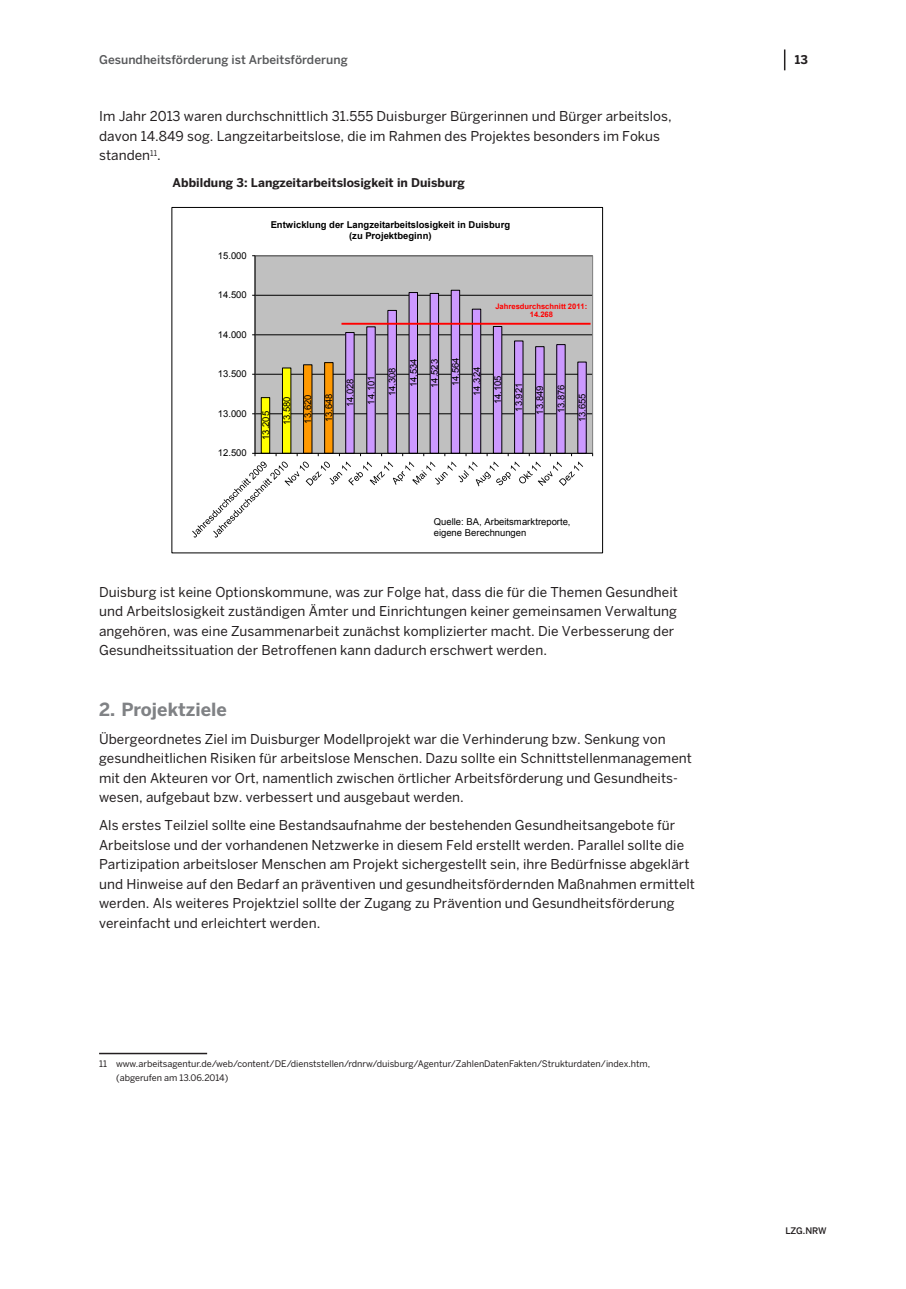
<style>
.page{position:relative;width:906px;height:1289px;background:#fff}
.page>*{position:absolute;margin:0;border:0;box-sizing:border-box;transform-origin:0 0}
.t1{font:700 18px "Benton Sans";letter-spacing:.005em;color:#808285}
.t2{font:13.5px/19.5px "Benton Sans";letter-spacing:.005em;color:#231f20}
.t3{font:700 12px "Benton Sans";letter-spacing:.005em;color:#231f20}
.t4{font:500 12px "Benton Sans";letter-spacing:.005em;color:#57585a}
.t5{font:10.5px "Calibri";color:#000}
.t6{font:9.45px/10.9px "Arial";color:#000}
.t7{font:700 9.45px/10.9px "Arial";color:#000;text-align:center}
.t8{font:9px/13.5px "Benton Sans";color:#231f20}
.t9{font:500 9px "Benton Sans";letter-spacing:-.01em;color:#231f20}
.t10{font:700 7.65px/8.7px "Arial";letter-spacing:-.005em;color:#f00;text-align:center}
</style>
<div class="page">
<svg style="left:784px;top:49px;width:1px;height:21px"></svg>
<hr style="left:99px;top:1052px;width:108px;height:2px;background:#231f20">
<div style="left:255px;top:256px;width:337px;height:197px;background:#c0c0c0"></div>
<hr style="left:255px;top:413px;width:337px;height:1px;background:#000">
<hr style="left:255px;top:374px;width:337px;height:1px;background:#000">
<hr style="left:255px;top:334px;width:337px;height:1px;background:#000">
<hr style="left:255px;top:295px;width:337px;height:1px;background:#000">
<div style="left:254px;top:255px;width:339px;height:199px;border:1px solid #808080"></div>
<div style="left:303px;top:365px;width:9px;height:88px;background:#f90"></div>
<div style="left:303px;top:364px;width:9px;height:90px;border:1px solid #000"></div>
<div style="left:325px;top:362px;width:8px;height:91px;background:#f90"></div>
<div style="left:324px;top:362px;width:9px;height:92px;border:1px solid #000"></div>
<div style="left:346px;top:332px;width:8px;height:121px;background:#c9f"></div>
<div style="left:345px;top:332px;width:9px;height:122px;border:1px solid #000"></div>
<div style="left:367px;top:327px;width:8px;height:126px;background:#c9f"></div>
<div style="left:366px;top:326px;width:10px;height:128px;border:1px solid #000"></div>
<div style="left:388px;top:310px;width:8px;height:143px;background:#c9f"></div>
<div style="left:387px;top:310px;width:10px;height:144px;border:1px solid #000"></div>
<div style="left:409px;top:292px;width:8px;height:161px;background:#c9f"></div>
<div style="left:408px;top:292px;width:10px;height:162px;border:1px solid #000"></div>
<div style="left:430px;top:293px;width:8px;height:160px;background:#c9f"></div>
<div style="left:430px;top:293px;width:9px;height:161px;border:1px solid #000"></div>
<div style="left:451px;top:290px;width:8px;height:163px;background:#c9f"></div>
<div style="left:451px;top:290px;width:9px;height:164px;border:1px solid #000"></div>
<div style="left:472px;top:309px;width:9px;height:144px;background:#c9f"></div>
<div style="left:472px;top:309px;width:9px;height:145px;border:1px solid #000"></div>
<div style="left:493px;top:326px;width:9px;height:127px;background:#c9f"></div>
<div style="left:493px;top:326px;width:9px;height:128px;border:1px solid #000"></div>
<div style="left:514px;top:341px;width:9px;height:112px;background:#c9f"></div>
<div style="left:514px;top:340px;width:9px;height:114px;border:1px solid #000"></div>
<div style="left:535px;top:346px;width:9px;height:107px;background:#c9f"></div>
<div style="left:535px;top:346px;width:9px;height:108px;border:1px solid #000"></div>
<div style="left:557px;top:344px;width:8px;height:109px;background:#c9f"></div>
<div style="left:578px;top:362px;width:8px;height:91px;background:#c9f"></div>
<div style="left:261px;top:397px;width:9px;height:56px;background:#ff0"></div>
<div style="left:261px;top:397px;width:9px;height:57px;border:1px solid #000"></div>
<div style="left:282px;top:368px;width:9px;height:85px;background:#ff0"></div>
<div style="left:282px;top:367px;width:9px;height:87px;border:1px solid #000"></div>
<hr style="left:255px;top:256px;width:1px;height:197px;background:#000">
<hr style="left:255px;top:453px;width:337px;height:1px;background:#000">
<svg style="left:192px;top:453px;width:391px;height:84px"></svg>
<div style="left:172px;top:207px;width:431px;height:346px;border:1px solid #000"></div>
<hr style="left:341px;top:323px;width:249px;height:2px;background:#f00">
<div style="left:432px;top:514px;width:162px;height:31px;background:#fff"></div>
<p class="t4" style="left:99px;top:53px;width:250px">Gesundheitsförderung ist Arbeitsförderung</p>
<p class="t2" style="left:99px;top:106px;width:574px">Im Jahr 2013 waren durchschnittlich 31.555 Duisburger Bürgerinnen und Bürger arbeitslos, davon 14.849 sog. Langzeitarbeitslose, die im Rahmen des Projektes besonders im Fokus standen<sup>11</sup>.</p>
<p class="t3" style="left:173px;top:175px;width:294px">Abbildung 3: Langzeitarbeitslosigkeit in Duisburg</p>
<p class="t5" style="left:172px;top:183px;width:154px">Abb. 3Langzeitarbeitslosigkeit in DU</p>
<p class="t6" style="left:218px;top:250px;width:31px">15.000</p>
<p class="t6" style="left:218px;top:289px;width:31px">14.500</p>
<p class="t6" style="left:218px;top:329px;width:31px">14.000</p>
<p class="t6" style="left:218px;top:368px;width:31px">13.500</p>
<p class="t6" style="left:218px;top:408px;width:31px">13.000</p>
<p class="t6" style="left:218px;top:447px;width:31px">12.500</p>
<p class="t7" style="left:271px;top:220px;width:241px">Entwicklung der Langzeitarbeitslosigkeit in Duisburg (zu Projektbeginn)</p>
<p class="t10" style="left:495px;top:302px;width:93px">Jahresdurchschnitt 2011:<br>14.268</p>
<p class="t6" style="left:260px;top:440px;width:30px;rotate:-90deg">13.205</p>
<p class="t6" style="left:281px;top:425px;width:30px;rotate:-90deg">13.580</p>
<p class="t6" style="left:302px;top:423px;width:30px;rotate:-90deg">13.620</p>
<p class="t6" style="left:324px;top:422px;width:30px;rotate:-90deg">13.648</p>
<p class="t6" style="left:345px;top:407px;width:30px;rotate:-90deg">14.028</p>
<p class="t6" style="left:366px;top:404px;width:30px;rotate:-90deg">14.101</p>
<p class="t6" style="left:387px;top:396px;width:30px;rotate:-90deg">14.308</p>
<p class="t6" style="left:408px;top:387px;width:30px;rotate:-90deg">14.534</p>
<p class="t6" style="left:429px;top:388px;width:30px;rotate:-90deg">14.523</p>
<p class="t6" style="left:450px;top:386px;width:30px;rotate:-90deg">14.564</p>
<p class="t6" style="left:471px;top:396px;width:30px;rotate:-90deg">14.324</p>
<p class="t6" style="left:492px;top:404px;width:30px;rotate:-90deg">14.105</p>
<p class="t6" style="left:513px;top:411px;width:30px;rotate:-90deg">13.921</p>
<p class="t6" style="left:534px;top:414px;width:30px;rotate:-90deg">13.849</p>
<p class="t6" style="left:556px;top:413px;width:30px;rotate:-90deg">13.876</p>
<p class="t6" style="left:577px;top:422px;width:30px;rotate:-90deg">13.655</p>
<p class="t6" style="left:434px;top:516px;width:138px">Quelle: BA, Arbeitsmarktreporte, eigene Berechnungen</p>
<p class="t2" style="left:99px;top:581px;width:580px">Duisburg ist keine Optionskommune, was zur Folge hat, dass die für die Themen Gesundheit und Arbeitslosigkeit zuständigen Ämter und Einrichtungen keiner gemeinsamen Verwaltung angehören, was eine Zusammenarbeit zunächst komplizierter macht. Die Verbesserung der Gesundheitssituation der Betroffenen kann dadurch erschwert werden.</p>
<h1 class="t1" style="left:99px;top:698px;width:129px">2. Projektziele</h1>
<p class="t2" style="left:99px;top:728px;width:594px">Übergeordnetes Ziel im Duisburger Modellprojekt war die Verhinderung bzw. Senkung von gesundheitlichen Risiken für arbeitslose Menschen. Dazu sollte ein Schnittstellenmanagement mit den Akteuren vor Ort, namentlich zwischen örtlicher Arbeitsförderung und Gesundheits&shy;wesen, aufgebaut bzw. verbessert und ausgebaut werden.</p>
<p class="t2" style="left:99px;top:815px;width:597px">Als erstes Teilziel sollte eine Bestandsaufnahme der bestehenden Gesundheitsangebote für Arbeitslose und der vorhandenen Netzwerke in diesem Feld erstellt werden. Parallel sollte die Partizipation arbeitsloser Menschen am Projekt sichergestellt sein, ihre Bedürfnisse abgeklärt und Hinweise auf den Bedarf an präventiven und gesundheitsfördernden Maßnahmen ermittelt werden. Als weiteres Projektziel sollte der Zugang zu Prävention und Gesundheitsförderung vereinfacht und erleichtert werden.</p>
<p class="t8" style="left:116px;top:1056px;width:535px;text-indent:-17px">11 www.arbeitsagentur.de/web/content/DE/dienststellen/rdnrw/duisburg/Agentur/ZahlenDatenFakten/Strukturdaten/index.htm, (abgerufen am 13.06.2014)</p>
<p class="t3" style="left:795px;top:52px;width:14px">13</p>
<p class="t9" style="left:785px;top:1225px;width:43px">LZG.NRW</p>
</div>
